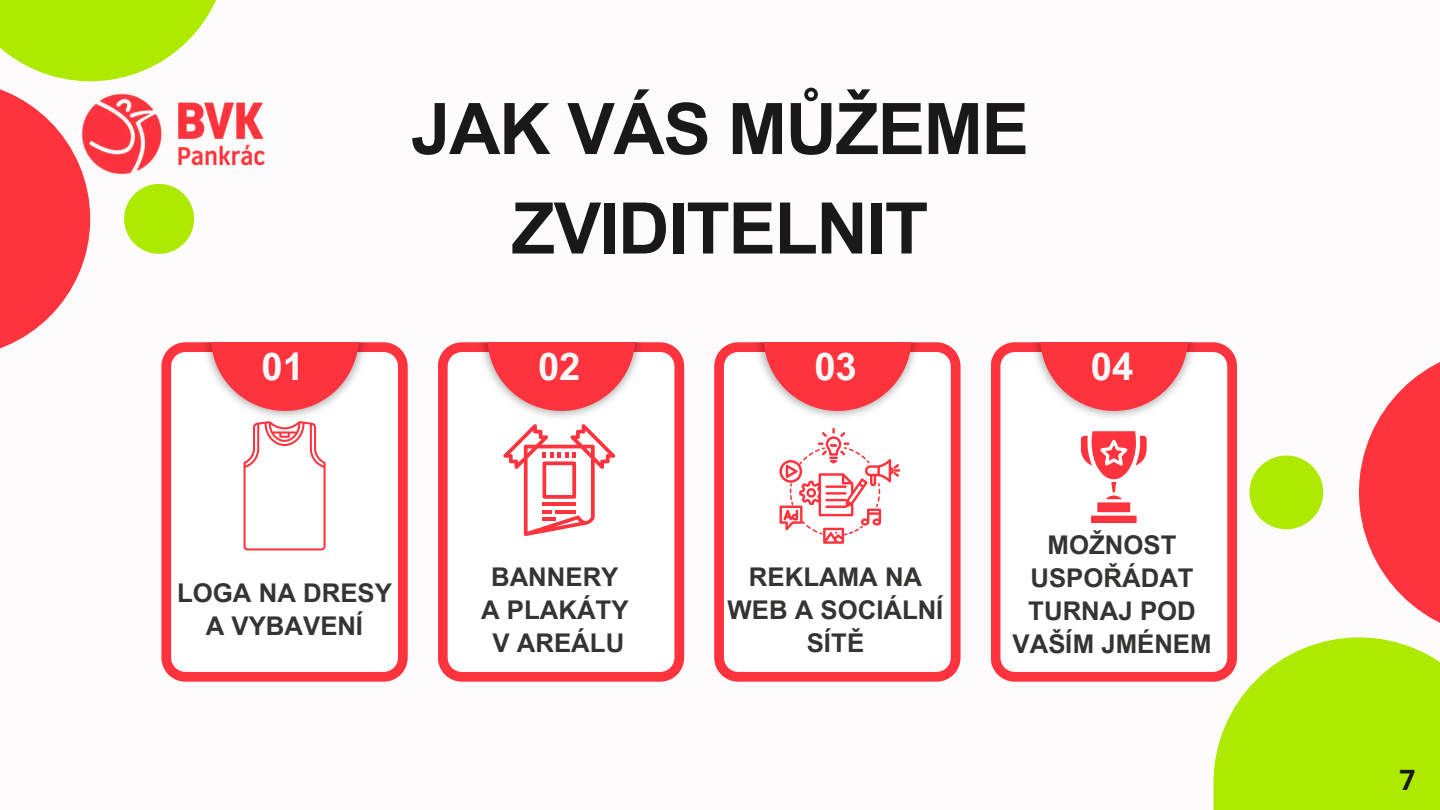
<style>
.page{position:relative;width:1440px;height:810px;background:#fdfbfb}
.page>*{position:absolute;margin:0;border:0;box-sizing:border-box;transform-origin:0 0}
.t1{font:700 71.2px/99.5px "Arial MT Pro";letter-spacing:-.02em;color:#191919;text-align:center}
.t2{font:700 38.2px "Arial MT Pro";color:#f8f8f8}
.t3{font:700 28px "Open Sans";color:#191919}
.t4{font:700 25.8px/33px "Arial MT Pro";color:#343432;text-align:center}
</style>
<div class="page">
<svg style="left:162px;top:342px;width:246px;height:340px"></svg>
<img style="left:200px;top:342px;width:169px;height:79px">
<svg style="left:438px;top:342px;width:246px;height:340px"></svg>
<img style="left:477px;top:342px;width:168px;height:79px">
<svg style="left:487px;top:342px;width:148px;height:69px;background:#fb5e65"></svg>
<svg style="left:714px;top:342px;width:247px;height:340px"></svg>
<img style="left:753px;top:342px;width:169px;height:79px">
<svg style="left:764px;top:342px;width:148px;height:69px"></svg>
<svg style="left:1214px;top:362px;width:226px;height:448px"></svg>
<svg style="left:991px;top:342px;width:246px;height:340px"></svg>
<img style="left:1029px;top:342px;width:169px;height:79px">
<svg style="left:1040px;top:342px;width:148px;height:69px;background:#fb5e65"></svg>
<svg style="left:0;top:0;width:359px;height:411px"></svg>
<svg style="left:1081px;top:431px;width:66px;height:92px"></svg>
<img style="left:81px;top:81px;width:185px;height:107px">
<svg style="left:244px;top:421px;width:81px;height:129px"></svg>
<svg style="left:503px;top:424px;width:112px;height:112px"></svg>
<hr style="left:542px;top:502px;width:34px;height:4px;background:#ff333d">
<hr style="left:542px;top:510px;width:10px;height:4px;background:#ff333d">
<hr style="left:556px;top:510px;width:20px;height:4px;background:#ff333d">
<hr style="left:542px;top:517px;width:14px;height:4px;background:#ff333d">
<svg style="left:779px;top:428px;width:121px;height:116px"></svg>
<h2 class="t2" style="left:262px;top:344px;width:44px">01</h2>
<h1 class="t1" style="left:411px;top:82px;width:619px">JAK VÁS MŮŽEME<br>ZVIDITELNIT</h1>
<h2 class="t2" style="left:538px;top:344px;width:44px">02</h2>
<h2 class="t2" style="left:814px;top:344px;width:44px">03</h2>
<h2 class="t2" style="left:1091px;top:344px;width:44px">04</h2>
<p class="t4" style="left:177px;top:578px;width:216px">LOGA NA DRESY<br>A VYBAVENÍ</p>
<p class="t4" style="left:481px;top:561px;width:149px">BANNERY<br>A PLAKÁTY<br>V AREÁLU</p>
<p class="t4" style="left:727px;top:561px;width:218px">REKLAMA NA<br>WEB A SOCIÁLNÍ<br>SÍTĚ</p>
<p class="t4" style="left:1013px;top:529px;width:201px">MOŽNOST<br>USPOŘÁDAT<br>TURNAJ POD<br>VAŠÍM JMÉNEM</p>
<p class="t3" style="left:1399px;top:760px;width:17px">7</p>
</div>
